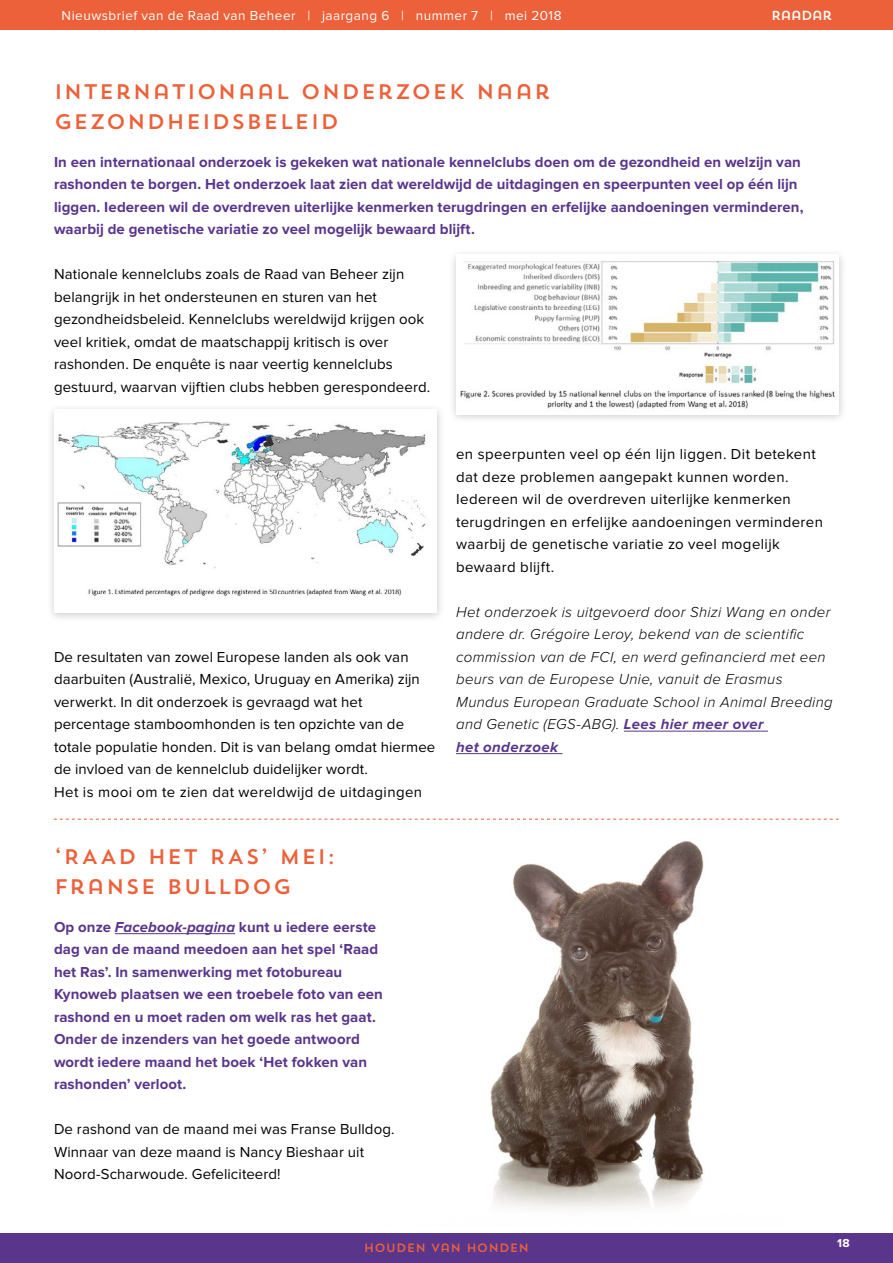
<style>
.page{position:relative;width:893px;height:1263px;background:#fff}
.page>*{position:absolute;margin:0;border:0;box-sizing:border-box;transform-origin:0 0}
.t1{font:21px/30px "Trend Sans One";letter-spacing:.05em;color:#ec613a}
.t2{font:15px/22.5px "Proxima Nova";letter-spacing:.01em;color:#000}
.t3{font:700 15px/22.5px "Proxima Nova";letter-spacing:.005em;color:#59358c}
.t4{font:italic 300 15px/22.5px "Proxima Nova";letter-spacing:.02em;color:#000}
.t5{font:13.5px "Proxima Nova";letter-spacing:.035em;color:#fff}
.t6{font:13.05px "Trend Sans One";letter-spacing:-.07em;color:#fff}
.t7{font:12px "Trend Sans One";color:#ec613a}
.t8{font:700 12px "Proxima Nova";color:#fff}
.s1{font-style:italic}
.s2{font-weight:700;color:#59358c}
</style>
<div class="page">
<div style="left:0;top:1233px;width:893px;height:30px;background:#59358c"></div>
<div style="left:0;top:0;width:893px;height:30px;background:#ec613a"></div>
<img style="left:490px;top:841px;width:214px;height:368px">
<hr style="left:624px;top:731px;width:144px;height:1px;background:#59358c">
<hr style="left:456px;top:753px;width:106px;height:1px;background:#59358c">
<div style="left:46px;top:404px;width:399px;height:219px;background:#000;opacity:.2"></div>
<img style="left:54px;top:410px;width:383px;height:202px">
<div style="left:448px;top:248px;width:399px;height:176px;background:#000;opacity:.2"></div>
<img style="left:456px;top:255px;width:383px;height:159px">
<svg style="left:54px;top:819px;width:785px;height:1px"></svg>
<hr style="left:115px;top:933px;width:120px;height:1px;background:#59358c">
<p class="t5" style="left:62px;top:9px;width:501px">Nieuwsbrief van de Raad van Beheer | jaargang 6 | nummer 7 | mei 2018</p>
<p class="t6" style="left:771px;top:7px;width:63px">RAADAR</p>
<h1 class="t1" style="left:54px;top:76px;width:498px">INTERNATIONAAL ONDERZOEK NAAR<br>GEZONDHEIDSBELEID</h1>
<p class="t3" style="left:54px;top:151px;width:751px">In een internationaal onderzoek is gekeken wat nationale kennelclubs doen om de gezondheid en welzijn van rashonden te borgen. Het onderzoek laat zien dat wereldwijd de uitdagingen en speerpunten veel op één lijn liggen. Iedereen wil de overdreven uiterlijke kenmerken terugdringen en erfelijke aandoeningen verminderen, waarbij de genetische variatie zo veel mogelijk bewaard blijft.</p>
<p class="t2" style="left:54px;top:263px;width:378px">Nationale kennelclubs zoals de Raad van Beheer zijn belangrijk in het ondersteunen en sturen van het gezondheidsbeleid. Kennelclubs wereldwijd krijgen ook veel kritiek, omdat de maatschappij kritisch is over rashonden. De enquête is naar veertig kennelclubs gestuurd, waarvan vijftien clubs hebben gerespondeerd.</p>
<p class="t2" style="left:54px;top:646px;width:383px">De resultaten van zowel Europese landen als ook van daarbuiten (Australië, Mexico, Uruguay en Amerika) zijn verwerkt. In dit onderzoek is gevraagd wat het percentage stamboomhonden is ten opzichte van de totale populatie honden. Dit is van belang omdat hiermee de invloed van de kennelclub duidelijker wordt.<br>Het is mooi om te zien dat wereldwijd de uitdagingen</p>
<h1 class="t1" style="left:54px;top:841px;width:283px">‘RAAD HET RAS’ MEI:<br>FRANSE BULLDOG</h1>
<p class="t3" style="left:54px;top:916px;width:330px">Op onze <span class="s1">Facebook-pagina</span> kunt u iedere eerste dag van de maand meedoen aan het spel ‘Raad het Ras’. In samenwerking met fotobureau Kynoweb plaatsen we een troebele foto van een rashond en u moet raden om welk ras het gaat.<br>Onder de inzenders van het goede antwoord wordt iedere maand het boek ‘Het fokken van rashonden’ verloot.</p>
<p class="t2" style="left:54px;top:1118px;width:342px">De rashond van de maand mei was Franse Bulldog.<br>Winnaar van deze maand is Nancy Bieshaar uit<br>Noord-Scharwoude. Gefeliciteerd!</p>
<p class="t2" style="left:456px;top:443px;width:368px">en speerpunten veel op één lijn liggen. Dit betekent dat deze problemen aangepakt kunnen worden.<br>Iedereen wil de overdreven uiterlijke kenmerken terugdringen en erfelijke aandoeningen verminderen waarbij de genetische variatie zo veel mogelijk bewaard blijft.</p>
<p class="t4" style="left:456px;top:601px;width:378px">Het onderzoek is uitgevoerd door Shizi Wang en onder andere dr. Grégoire Leroy, bekend van de scientific commission van de FCI, en werd gefinancierd met een beurs van de Europese Unie, vanuit de Erasmus Mundus European Graduate School in Animal Breeding and Genetic (EGS-ABG). <span class="s2">Lees hier meer over<br>het onderzoek</span></p>
<p class="t7" style="left:364px;top:1240px;width:167px">HOUDEN VAN HONDEN</p>
<p class="t8" style="left:837px;top:1237px;width:14px">18</p>
</div>
